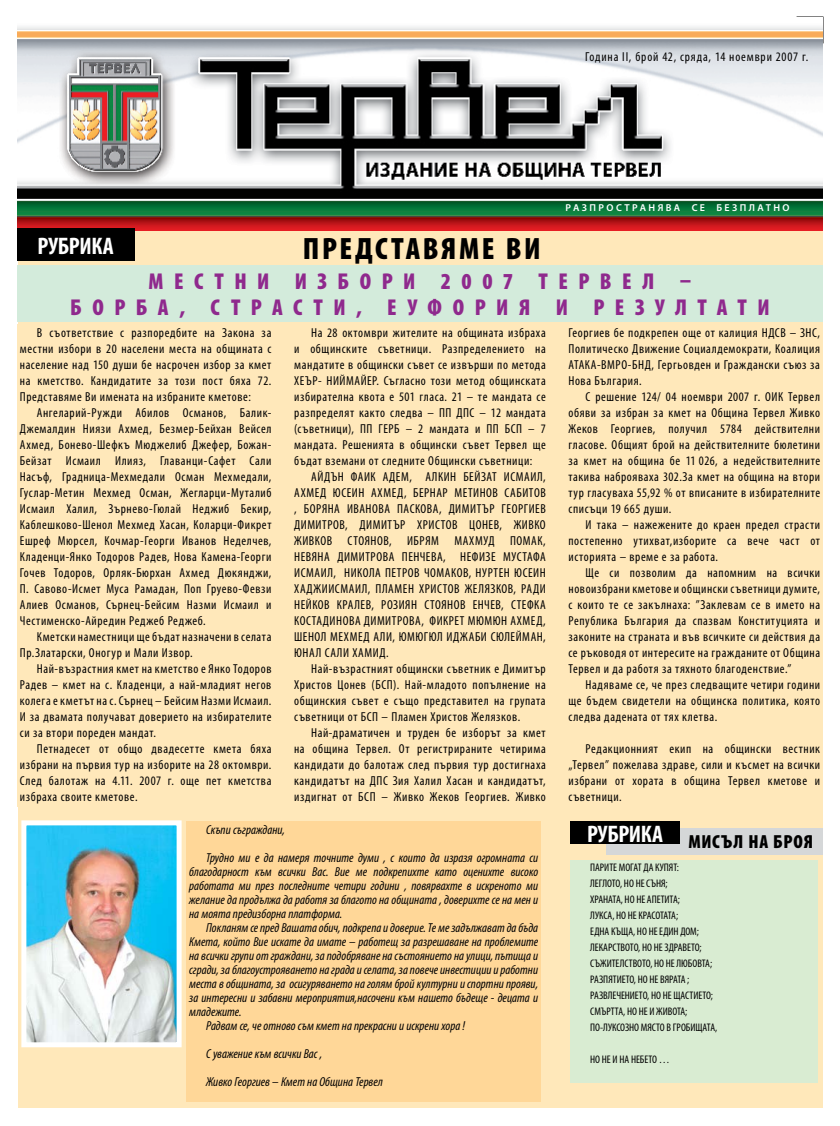
<style>
.page{position:relative;width:840px;height:1126px;background:#fff}
.page>*{position:absolute;margin:0;border:0;box-sizing:border-box;transform-origin:0 0}
.t1{font:900 condensed 31px "Myriad Pro";letter-spacing:.08em;color:#000}
.t2{font:700 condensed 24px "Myriad Pro";letter-spacing:.005em;color:#fff}
.t3{font:900 condensed 23px/26px "Myriad Pro";letter-spacing:.455em;color:#8f298d;text-align:center}
.t4{font:900 condensed 19px "Myriad Pro";letter-spacing:.04em;color:#000}
.t5{font:condensed 13px/16px "Myriad Pro";letter-spacing:.045em;color:#000;text-align:justify}
.t6{font:italic condensed 13px/14px "Myriad Pro";color:#000}
.t7{font:condensed 13px "Myriad Pro";letter-spacing:.065em;color:#000}
.t8{font:condensed 11px/16px "Myriad Pro";letter-spacing:-.005em;color:#000}
.t9{font:600 10px "Myriad Pro";letter-spacing:.24em;color:#fff}
</style>
<div class="page">
<div style="left:18px;top:213px;width:804px;height:894px;background:#ffe8ba"></div>
<div style="left:17px;top:324px;width:805px;height:483px;background:#ffe8ba"></div>
<img style="left:17px;top:26px;width:805px;height:204px">
<div style="left:17px;top:265px;width:805px;height:56px;background:#d3ebdb"></div>
<div style="left:17px;top:229px;width:117px;height:32px;background:#000"></div>
<div style="left:186px;top:821px;width:354px;height:280px;background:#ffd798"></div>
<div style="left:570px;top:859px;width:247px;height:223px;background:#d9ecd2"></div>
<div style="left:606px;top:828px;width:216px;height:26px;background:#d5d7d8"></div>
<div style="left:570px;top:821px;width:109px;height:22px;background:#000"></div>
<img style="left:27px;top:826px;width:148px;height:215px">
<div style="left:21px;top:820px;width:160px;height:227px;border:5px solid #fff"></div>
<svg style="left:807px;top:27px;width:3px;height:7px"></svg>
<p class="t7" style="left:585px;top:49px;width:225px">Година II, брой 42, сряда, 14 ноември 2007 г.</p>
<h2 class="t2" style="left:38px;top:231px;width:77px">Рубрика</h2>
<h1 class="t1" style="left:303px;top:228px;width:239px">ПРЕДСТАВЯМЕ ВИ</h1>
<p class="t9" style="left:565px;top:201px;width:225px">РАЗПРОСТРАНЯВА СЕ БЕЗПЛАТНО</p>
<h3 class="t3" style="left:70px;top:267px;width:700px">МЕСТНИ ИЗБОРИ 2007 ТЕРВЕЛ –<br>БОРБА, СТРАСТИ, ЕУФОРИЯ И РЕЗУЛТАТИ</h3>
<p class="t5" style="left:20px;top:324px;width:253px;text-indent:17px">В съответствие с разпоредбите на Закона за местни избори в 20 населени места на общината с население над 150 души бе насрочен избор за кмет на кметство. Кандидатите за този пост бяха 72.<br>Представяме Ви имената на избраните кметове:</p>
<p class="t5" style="left:20px;top:404px;width:253px;text-indent:17px">Ангеларий-Ружди Абилов Османов, Балик-Джемалдин Ниязи Ахмед, Безмер-Бейхан Вейсел Ахмед, Бонево-Шефкъ Мюджелиб Джефер, Божан-Бейзат Исмаил Илияз, Главанци-Сафет Сали Насъф, Градница-Мехмедали Осман Мехмедали, Гуслар-Метин Мехмед Осман, Жегларци-Муталиб Исмаил Халил, Зърнево-Гюлай Неджиб Бекир, Каблешково-Шенол Мехмед Хасан, Коларци-Фикрет Ешреф Мюрсел, Кочмар-Георги Иванов Неделчев, Кладенци-Янко Тодоров Радев, Нова Камена-Георги Гочев Тодоров, Орляк-Бюрхан Ахмед Дюкянджи, П. Савово-Исмет Муса Рамадан, Поп Груево-Февзи Алиев Османов, Сърнец-Бейсим Назми Исмаил и Честименско-Айредин Реджеб Реджеб.</p>
<p class="t5" style="left:20px;top:628px;width:253px;text-indent:17px">Кметски наместници ще бъдат назначени в селата<br>Пр.Златарски, Оногур и Мали Извор.</p>
<p class="t5" style="left:20px;top:660px;width:253px;text-indent:17px">Най-възрастния кмет на кметство е Янко Тодоров Радев – кмет на с. Кладенци, а най-младият негов колега е кметът на с. Сърнец – Бейсим Назми Исмаил.<br>И за двамата получават доверието на избирателите си за втори пореден мандат.</p>
<p class="t5" style="left:20px;top:740px;width:253px;text-indent:17px">Петнадесет от общо двадесетте кмета бяха избрани на първия тур на изборите на 28 октомври.<br>След балотаж на 4.11. 2007 г. още пет кметства избраха своите кметове.</p>
<p class="t5" style="left:294px;top:324px;width:253px;text-indent:17px">На 28 октомври жителите на общината избраха и общинските съветници. Разпределението на мандатите в общински съвет се извърши по метода ХЕЪР- НИЙМАЙЕР. Съгласно този метод общинската избирателна квота е 501 гласа. 21 – те мандата се разпределят както следва – ПП ДПС – 12 мандата (съветници), ПП ГЕРБ – 2 мандата и ПП БСП – 7 мандата. Решенията в общински съвет Тервел ще бъдат вземани от следните Общински съветници:</p>
<p class="t5" style="left:294px;top:468px;width:253px;text-indent:17px">АЙДЪН ФАИК АДЕМ, АЛКИН БЕЙЗАТ ИСМАИЛ, АХМЕД ЮСЕИН АХМЕД, БЕРНАР МЕТИНОВ САБИТОВ , БОРЯНА ИВАНОВА ПАСКОВА, ДИМИТЪР ГЕОРГИЕВ ДИМИТРОВ, ДИМИТЪР ХРИСТОВ ЦОНЕВ, ЖИВКО ЖИВКОВ СТОЯНОВ, ИБРЯМ МАХМУД ПОМАК, НЕВЯНА ДИМИТРОВА ПЕНЧЕВА, НЕФИЗЕ МУСТАФА ИСМАИЛ, НИКОЛА ПЕТРОВ ЧОМАКОВ, НУРТЕН ЮСЕИН ХАДЖИИСМАИЛ, ПЛАМЕН ХРИСТОВ ЖЕЛЯЗКОВ, РАДИ НЕЙКОВ КРАЛЕВ, РОЗИЯН СТОЯНОВ ЕНЧЕВ, СТЕФКА КОСТАДИНОВА ДИМИТРОВА, ФИКРЕТ МЮМЮН АХМЕД, ШЕНОЛ МЕХМЕД АЛИ, ЮМЮГЮЛ ИДЖАБИ СЮЛЕЙМАН, ЮНАЛ САЛИ ХАМИД.</p>
<p class="t5" style="left:294px;top:660px;width:253px;text-indent:17px">Най-възрастният общински съветник е Димитър Христов Цонев (БСП). Най-младото попълнение на общинския съвет е също представител на групата съветници от БСП – Пламен Христов Желязков.</p>
<p class="t5" style="left:294px;top:724px;width:253px;text-indent:17px">Най-драматичен и труден бе изборът за кмет на община Тервел. От регистрираните четирима кандидати до балотаж след първия тур достигнаха кандидатът на ДПС Зия Халил Хасан и кандидатът, издигнат от БСП – Живко Жеков Георгиев. Живко</p>
<p class="t6" style="left:206px;top:815px;width:333px;line-height:28px">Скъпи съграждани,<br>Трудно ми е да намеря точните думи , с които да изразя огромната си</p>
<p class="t6" style="left:189px;top:864px;width:350px;text-align:justify">благодарност към всички Вас. Вие ме подкрепихте като оценихте високо работата ми през последните четири години , повярвахте в искреното ми желание да продължа да работя за благото на общината , доверихте се на мен и на моята предизборна платформа.</p>
<p class="t6" style="left:206px;top:920px;width:333px">Покланям се пред Вашата обич, подкрепа и доверие. Те ме задължават да бъда</p>
<p class="t6" style="left:189px;top:934px;width:350px">Кмета, който Вие искате да имате – работещ за разрешаване на проблемите</p>
<p class="t6" style="left:189px;top:948px;width:350px">на всички групи от граждани, за подобряване на състоянието на улици, пътища и</p>
<p class="t6" style="left:189px;top:962px;width:350px">сгради, за благоустрояването на града и селата, за повече инвестиции и работни</p>
<p class="t6" style="left:189px;top:976px;width:350px">места в общината, за осигуряването на голям брой културни и спортни прояви,</p>
<p class="t6" style="left:189px;top:990px;width:350px">за интересни и забавни мероприятия,насочени към нашето бъдеще - децата и</p>
<p class="t6" style="left:189px;top:1004px;width:54px">младежите.</p>
<p class="t6" style="left:206px;top:1018px;width:260px">Радвам се, че отново съм кмет на прекрасни и искрени хора !</p>
<p class="t6" style="left:206px;top:1039px;width:178px;line-height:28px">С уважение към всички Вас ,<br>Живко Георгиев – Кмет на Община Тервел</p>
<p class="t5" style="left:568px;top:324px;width:253px">Георгиев бе подкрепен още от калиция НДСВ – ЗНС, Политическо Движение Социалдемократи, Коалиция АТАКА-ВМРО-БНД, Гергьовден и Граждански съюз за Нова България.</p>
<p class="t5" style="left:568px;top:388px;width:253px;text-indent:17px">С решение 124/ 04 ноември 2007 г. ОИК Тервел обяви за избран за кмет на Община Тервел Живко Жеков Георгиев, получил 5784 действителни гласове. Общият брой на действителните бюлетини за кмет на община бе 11 026, а недействителните такива наброяваха 302.За кмет на община на втори тур гласуваха 55,92 % от вписаните в избирателните списъци 19 665 души.</p>
<p class="t5" style="left:568px;top:516px;width:253px;text-indent:17px">И така – нажежените до краен предел страсти постепенно утихват,изборите са вече част от историята – време е за работа.</p>
<p class="t5" style="left:568px;top:564px;width:253px;text-indent:17px">Ще си позволим да напомним на всички новоизбрани кметове и общински съветници думите, с които те се закълнаха: ”Заклевам се в името на Република България да спазвам Конституцията и законите на страната и във всичките си действия да се ръководя от интересите на гражданите от Община Тервел и да работя за тяхното благоденствие.”</p>
<p class="t5" style="left:568px;top:676px;width:253px;text-indent:17px">Надяваме се, че през следващите четири години ще бъдем свидетели на общинска политика, която следва дадената от тях клетва.</p>
<p class="t5" style="left:568px;top:740px;width:253px;text-indent:17px">Редакционният екип на общински вестник „Тервел” пожелава здраве, сили и късмет на всички избрани от хората в община Тервел кметове и съветници.</p>
<h2 class="t2" style="left:586px;top:818px;width:77px">Рубрика</h2>
<h3 class="t4" style="left:688px;top:829px;width:126px">МИСЪЛ НА БРОЯ</h3>
<p class="t8" style="left:590px;top:859px;width:128px">ПАРИТЕ МОГАТ ДА КУПЯТ:<br>ЛЕГЛОТО, НО НЕ СЪНЯ;<br>ХРАНАТА, НО НЕ АПЕТИТА;<br>ЛУКСА, НО НЕ КРАСОТАТА;<br>ЕДНА КЪЩА, НО НЕ ЕДИН ДОМ;<br>ЛЕКАРСТВОТО, НО НЕ ЗДРАВЕТО;<br>СЪЖИТЕЛСТВОТО, НО НЕ ЛЮБОВТА;<br>РАЗПЯТИЕТО, НО НЕ ВЯРАТА ;<br>РАЗВЛЕЧЕНИЕТО, НО НЕ ЩАСТИЕТО;<br>СМЪРТТА, НО НЕ И ЖИВОТА;<br>ПО-ЛУКСОЗНО МЯСТО В ГРОБИЩАТА,</p>
<p class="t8" style="left:590px;top:1051px;width:81px">НО НЕ И НА НЕБЕТО …</p>
</div>
